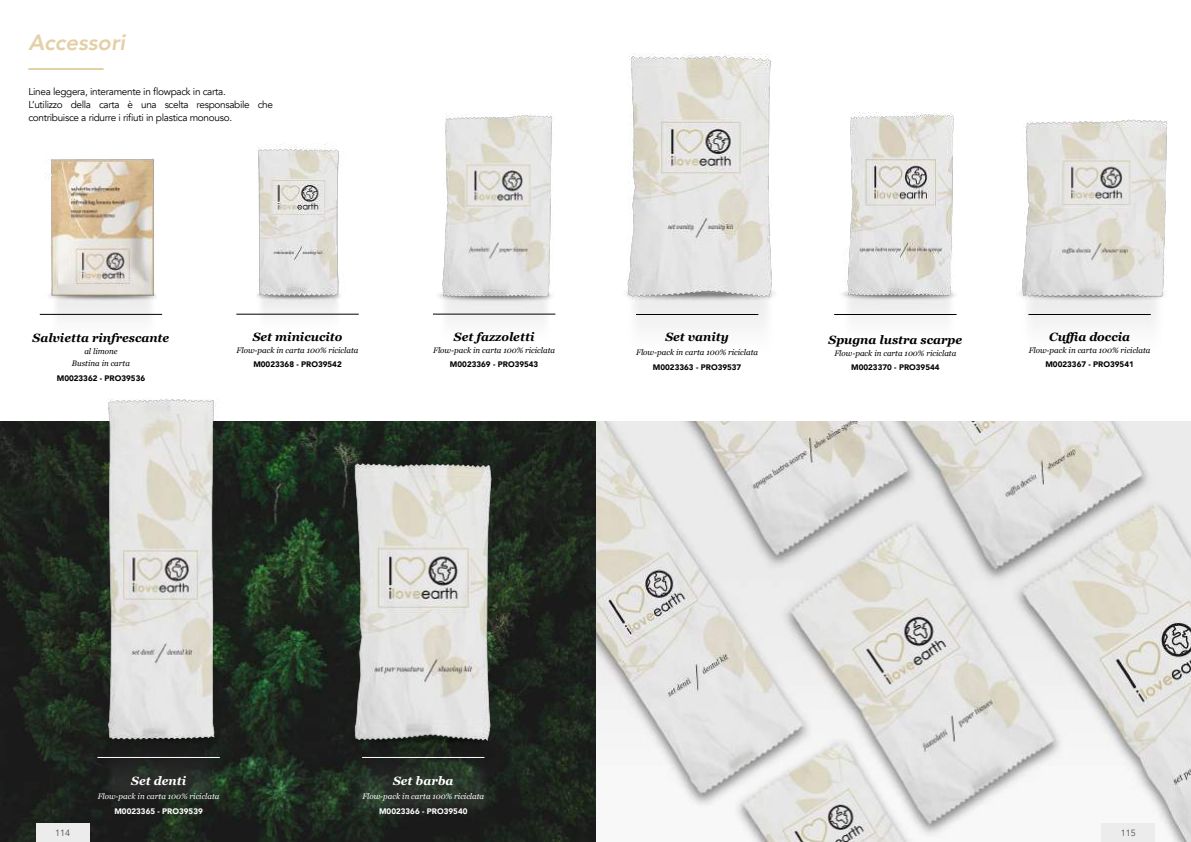
<style>
.page{position:relative;width:1191px;height:842px;background:#fff}
.page>*{position:absolute;margin:0;border:0;box-sizing:border-box;transform-origin:0 0}
.t1{font:italic 800 22px "Avenir";color:#e4d0a7}
.t2{font:italic 700 12px "Georgia";color:#000}
.t3{font:italic 700 12px "Georgia";color:#fff}
.t4{font:10px/13px "Avenir";letter-spacing:-.03em;color:#000}
.t5{font:9px "Avenir";color:#4e4e4e}
.t6{font:italic 8px/12px "Georgia";color:#000;text-align:center}
.t7{font:900 8px "Avenir";color:#000}
.t8{font:italic 8px "Georgia";color:#fff}
.t9{font:900 8px "Avenir";color:#fff}
</style>
<div class="page">
<img style="left:623px;top:53px;width:154px;height:250px">
<img style="left:843px;top:113px;width:114px;height:185px">
<div style="left:1028px;top:300px;width:129px;height:26px;background:#efefef"></div>
<img style="left:1019px;top:119px;width:149px;height:181px">
<img style="left:0;top:421px;width:1191px;height:421px">
<hr style="left:636px;top:314px;width:122px;height:1px;background:#000">
<hr style="left:834px;top:314px;width:122px;height:1px;background:#000">
<hr style="left:1028px;top:314px;width:122px;height:1px;background:#000">
<div style="left:1101px;top:823px;width:54px;height:19px;background:#ececec"></div>
<img style="left:256px;top:143px;width:86px;height:167px">
<img style="left:95px;top:748px;width:128px;height:54px">
<img style="left:92px;top:398px;width:133px;height:350px">
<img style="left:340px;top:755px;width:153px;height:64px">
<img style="left:339px;top:455px;width:168px;height:300px">
<hr style="left:28px;top:68px;width:76px;height:2px;background:#e4d0a7">
<hr style="left:236px;top:314px;width:123px;height:1px;background:#000">
<hr style="left:97px;top:757px;width:123px;height:1px;background:#fff">
<hr style="left:362px;top:757px;width:122px;height:1px;background:#fff">
<img style="left:435px;top:113px;width:120px;height:188px">
<hr style="left:433px;top:314px;width:122px;height:1px;background:#000">
<img style="left:46px;top:158px;width:111px;height:142px">
<hr style="left:40px;top:314px;width:122px;height:1px;background:#000">
<div style="left:36px;top:823px;width:53px;height:19px;background:#ececec"></div>
<h1 class="t1" style="left:28px;top:30px;width:98px">Accessori</h1>
<p class="t4" style="left:28px;top:85px;width:246px">Linea leggera, interamente in flowpack in carta.<br>L’utilizzo della carta è una scelta responsabile che contribuisce a ridurre i rifiuti in plastica monouso.</p>
<h2 class="t2" style="left:33px;top:330px;width:138px">Salvietta rinfrescante</h2>
<p class="t6" style="left:72px;top:345px;width:59px">al limone<br>Bustina in carta</p>
<p class="t7" style="left:57px;top:371px;width:90px">M0023362 - PRO39536</p>
<h2 class="t2" style="left:253px;top:329px;width:91px">Set minicucito</h2>
<p class="t6" style="left:237px;top:344px;width:123px">Flow-pack in carta 100% riciclata</p>
<p class="t7" style="left:253px;top:358px;width:90px">M0023368 - PRO39542</p>
<h2 class="t2" style="left:454px;top:329px;width:82px">Set fazzoletti</h2>
<p class="t6" style="left:433px;top:344px;width:123px">Flow-pack in carta 100% riciclata</p>
<p class="t7" style="left:450px;top:358px;width:90px">M0023369 - PRO39543</p>
<h2 class="t2" style="left:665px;top:329px;width:65px">Set vanity</h2>
<p class="t6" style="left:636px;top:347px;width:123px">Flow-pack in carta 100% riciclata</p>
<p class="t7" style="left:653px;top:360px;width:90px">M0023363 - PRO39537</p>
<h2 class="t2" style="left:828px;top:332px;width:135px">Spugna lustra scarpe</h2>
<p class="t6" style="left:834px;top:347px;width:123px">Flow-pack in carta 100% riciclata</p>
<p class="t7" style="left:851px;top:361px;width:90px">M0023370 - PRO39544</p>
<h2 class="t2" style="left:1049px;top:329px;width:82px">Cuffia doccia</h2>
<p class="t6" style="left:1028px;top:344px;width:123px">Flow-pack in carta 100% riciclata</p>
<p class="t7" style="left:1045px;top:358px;width:90px">M0023367 - PRO39541</p>
<p class="t5" style="left:55px;top:827px;width:17px">114</p>
<h2 class="t3" style="left:131px;top:773px;width:56px">Set denti</h2>
<p class="t8" style="left:98px;top:791px;width:123px">Flow-pack in carta 100% riciclata</p>
<p class="t9" style="left:114px;top:804px;width:90px">M0023365 - PRO39539</p>
<h2 class="t3" style="left:393px;top:773px;width:62px">Set barba</h2>
<p class="t8" style="left:362px;top:791px;width:123px">Flow-pack in carta 100% riciclata</p>
<p class="t9" style="left:379px;top:804px;width:90px">M0023366 - PRO39540</p>
<p class="t5" style="left:1120px;top:827px;width:17px">115</p>
</div>
